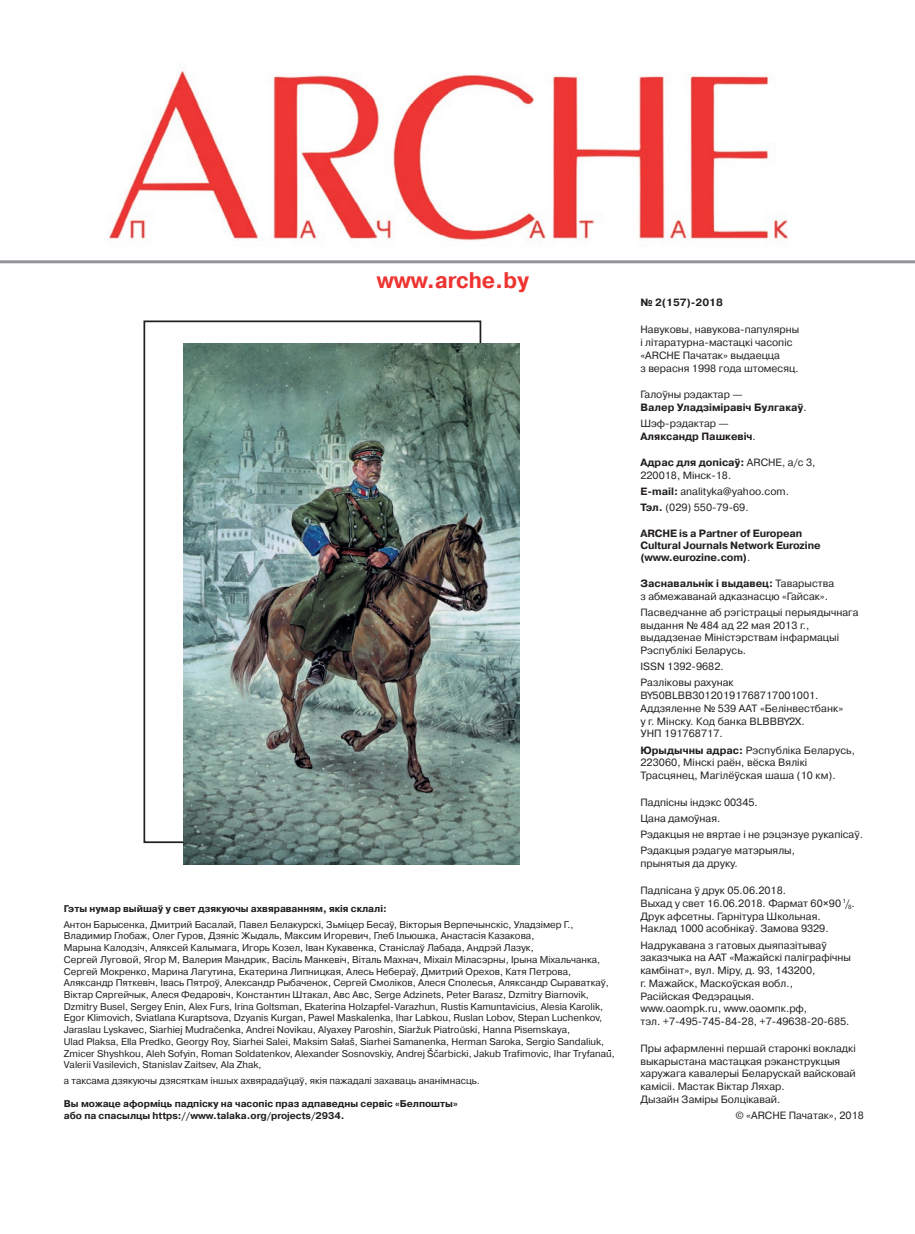
<style>
.page{position:relative;width:915px;height:1234px;background:#fff}
.page>*{position:absolute;margin:0;border:0;box-sizing:border-box;transform-origin:0 0}
.Без_стиля{font:700 22.5px "Pragmatica C";color:#ee3431;scale:.95 1}
.Без_стиля-2{font:10.5px/12.8px "Pragmatica C";color:#231f20}
.Default{font:10.5px/12.8px "Pragmatica C";color:#231f20}
.Без_стиля-3{font:700 10.5px/12.8px "Pragmatica C";letter-spacing:-.01em;color:#231f20}
.Pa0{font:10.5px/12.8px "Pragmatica C";letter-spacing:.005em;color:#231f20}
.Asnova{font:9.75px/11.7px "Pragmatica C";color:#231f20}
.Asnova-2{font:700 9.75px/11.7px "Pragmatica C";color:#231f20}
.s1{font-family:"Arial"}
.s2{font-weight:400}
.s3{font-weight:700}
</style>
<div class="page">
<hr style="left:0;top:260px;width:914px;height:3px;background:#939598">
<img style="left:107px;top:68px;width:681px;height:176px">
<img style="left:183px;top:343px;width:336px;height:521px">
<p class="Без_стиля" style="left:376px;top:268px;width:162px">www.arche.by</p>
<p class="Asnova-2" style="left:64px;top:902px;width:324px">Гэты нумар выйшаў у свет дзякуючы ахвяраванням, якія склалі:</p>
<p class="Asnova" style="left:64px;top:918px;width:552px">Антон Барысенка, Дмитрий Басалай, Павел Белакурскі, Зьміцер Бесаў, Вiкторыя Верпечынскіс, Уладзімер Г., Владимир Глобаж, Олег Гуров, Дзяніс Жыдаль, Максим Игоревич, Глеб Ільюшка, Анастасія Казакова,<br>Марына Калодзіч, Аляксей Калымага, Игорь Козел, Іван Кукавенка, Станіслаў Лабада, Андрэй Лазук,<br>Сергей Луговой, Ягор М, Валерия Мандрик, Васіль Манкевіч, Віталь Махнач, Міхаіл Міласэрны, Ірына Міхальчанка, Сергей Мокренко, Марина Лагутина, Екатерина Липницкая, Алесь Небераў, Дмитрий Орехов, Катя Петрова, Аляксандр Пяткевіч, Івась Пятроў, Александр Рыбаченок, Сергей Смоліков, Алеся Сполесья, Аляксандр Сыраваткаў, Віктар Сяргейчык, Алеся Федаровіч, Константин Штакал, Авс Авс, Serge Adzinets, Peter Barasz, Dzmitry Biarnovik, Dzmitry Busel, Sergey Enin, Alex Furs, Irina Goltsman, Ekaterina Holzapfel-Varazhun, Rustis Kamuntavicius, Alesia Karolik, Egor Klimovich, Sviatlana Kuraptsova, Dzyanis Kurgan, Pawel Maskalenka, Іhar Labkou, Ruslan Lobov, Stepan Luchenkov, Jaraslau Lyskavec, Siarhiej Mudracenka, Andrei Novikau, Alyaxey Paroshin, Siarzuk Piatrouski, Hanna Pisemskaya,<br>Ulad Plaksa, Ella Predko, Georgy Roy, Siarhei Salei, Maksim Sa<span class="s1">ł</span>as, Siarhei Samanenka, Herman Saroka, Sergio Sandaliuk, Zmicer Shyshkou, Aleh Sofyin, Roman Soldatenkov, Alexander Sosnovskiy, Andrej Scarbicki, Jakub Trafimovic, Ihar Tryfanau, Valerii Vasilevich, Stanislav Zaitsev, Ala Zhak,</p>
<p class="Asnova" style="left:64px;top:1074px;width:417px">а таксама дзякуючы дзясяткам іншых ахвярадаўцаў, якія пажадалі захаваць ананімнасць.</p>
<p class="Asnova-2" style="left:64px;top:1097px;width:395px">Вы можаце аформіць падпіску на часопіс праз адпаведны сервіс «Белпошты» або па спасылцы https://www.talaka.org/projects/2934.</p>
<p class="Без_стиля-3" style="left:640px;top:296px;width:84px">№ 2(157)-2018</p>
<p class="Без_стиля-2" style="left:640px;top:323px;width:160px">Навуковы, навукова-папулярны і літаратурна-мастацкі часопіс «ARCHE Пачатак» выдаецца<br>з верасня 1998 года штомесяц.</p>
<p class="Без_стиля-3" style="left:640px;top:388px;width:168px"><span class="s2">Галоўны рэдактар —<br></span>Валер Уладзіміравіч Булгакаў<span class="s2">.</span></p>
<p class="Без_стиля-3" style="left:640px;top:417px;width:117px"><span class="s2">Шэф-рэдактар —<br></span>Аляксандр Пашкевіч<span class="s2">.</span></p>
<p class="Без_стиля-2" style="left:640px;top:456px;width:176px"><span class="s3">Адрас для допісаў:</span> ARCHE, а/с 3,<br>220018, Мінск-18.</p>
<p class="Без_стиля-2" style="left:640px;top:485px;width:150px"><span class="s3">E-mail:</span> analityka@yahoo.com.</p>
<p class="Без_стиля-2" style="left:640px;top:501px;width:110px"><span class="s3">Тэл.</span> (029) 550-79-69.</p>
<p class="Без_стиля-3" style="left:640px;top:528px;width:182px;line-height:11.7px">ARCHE is a Partner of European<br>Cultural Journals Network Eurozine (www.eurozine.com)<span class="s2">.</span></p>
<p class="Без_стиля-2" style="left:640px;top:577px;width:195px"><span class="s3">Заснавальнік і выдавец:</span> Таварыства з абмежаванай адказнасцю «Гайсак».</p>
<p class="Pa0" style="left:640px;top:606px;width:220px">Пасведчанне аб рэгістрацыі перыядычнага выдання № 484 ад 22 мая 2013 г., выдадзенае Міністэрствам інфармацыі Рэспублікі Беларусь.</p>
<p class="Без_стиля-2" style="left:640px;top:660px;width:85px">ISSN 1392-9682.</p>
<p class="Без_стиля-2" style="left:640px;top:676px;width:204px">Разліковы рахунак<br>BY50BLBB30120191768717001001.<br>Аддзяленне № 539 ААТ «Белінвестбанк» у г. Мінску. Код банка BLBBBY2X.<br>УНП 191768717.</p>
<p class="Без_стиля-2" style="left:640px;top:743px;width:216px"><span class="s3">Юрыдычны адрас:</span> Рэспубліка Беларусь,<br>223060, Мінскі раён, вёска Вялікі<br>Трасцянец, Магілёўская шаша (10 км).</p>
<p class="Без_стиля-2" style="left:640px;top:795px;width:119px">Падпісны індэкс 00345.</p>
<p class="Без_стиля-2" style="left:640px;top:812px;width:81px">Цана дамоўная.</p>
<p class="Без_стиля-2" style="left:640px;top:828px;width:224px">Рэдакцыя не вяртае і не рэцэнзуе рукапісаў.</p>
<p class="Без_стиля-2" style="left:640px;top:844px;width:156px">Рэдакцыя рэдагуе матэрыялы, прынятыя да друку.</p>
<p class="Без_стиля-2" style="left:640px;top:884px;width:216px">Падпісана ў друк 05.06.2018.<br>Выхад у свет 16.06.2018. Фармат 60<span class="s1">×</span>90 <sup>1</sup>/<sub>8</sub>.<br>Друк афсетны. Гарнітура Школьная.<br>Наклад 1000 асобнікаў. Замова 9329.</p>
<p class="Default" style="left:640px;top:938px;width:212px">Надрукавана з гатовых дыяпазітываў заказчыка на ААТ «Мажайскі паліграфічны камбінат», вул. Міру, д. 93, 143200,<br>г. Мажайск, Маскоўская вобл.,<br>Расійская Федэрацыя.<br>www.oaompk.ru, www.оаомпк.рф,<br>тэл. +7-495-745-84-28, +7-49638-20-685.</p>
<p class="Default" style="left:640px;top:1041px;width:217px">Пры афармленні першай старонкі вокладкі выкарыстана мастацкая рэканструкцыя харужага кавалерыі Беларускай вайсковай камісіі. Мастак Віктар Ляхар.<br>Дызайн Заміры Болцікавай.</p>
<p class="Без_стиля-2" style="left:735px;top:1108px;width:130px">© «ARCHE Пачатак», 2018</p>
</div>
